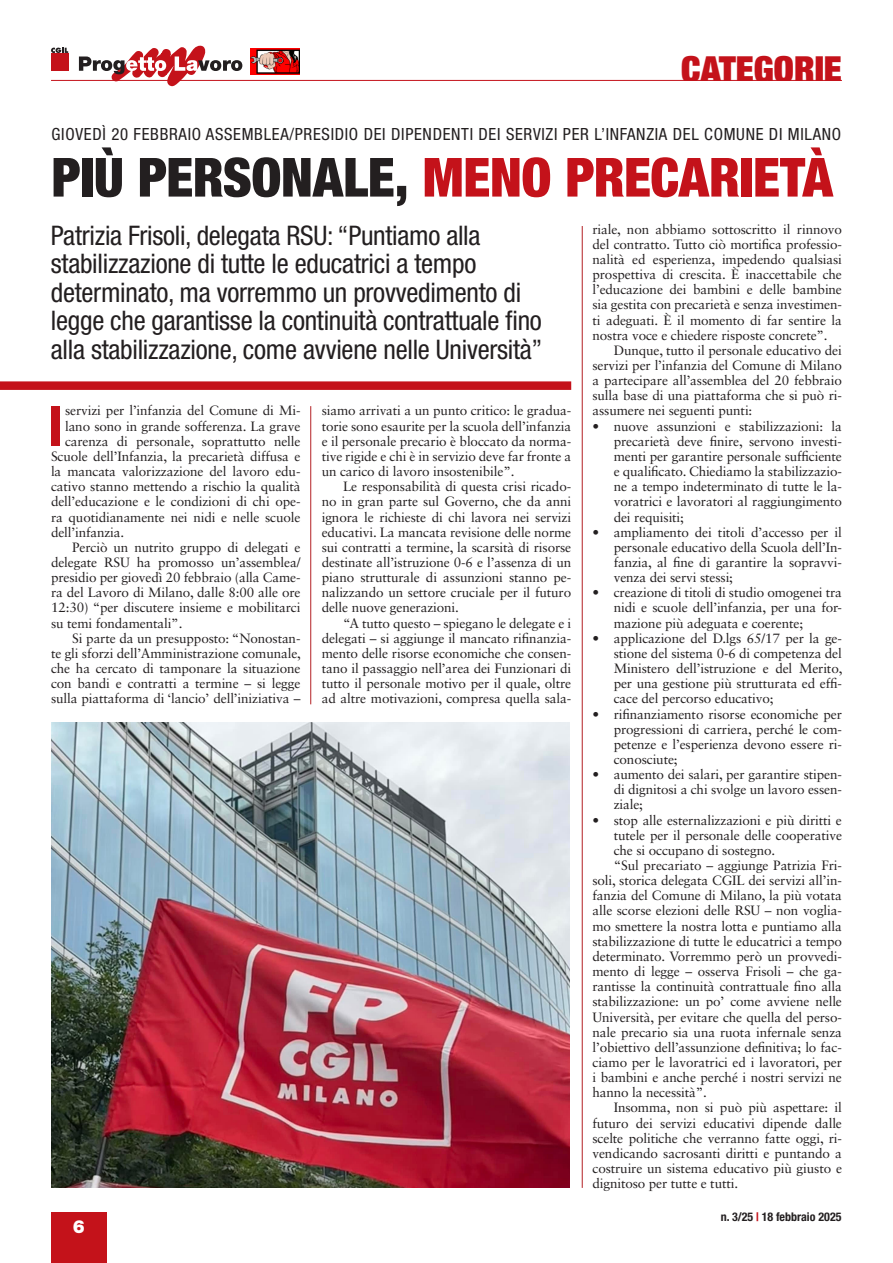
<style>
.page{position:relative;width:893px;height:1263px;background:#fff}
.page>*{position:absolute;margin:0;border:0;box-sizing:border-box;transform-origin:0 0}
.t1{font:700 condensed 55.95px "Helvetica Neue LT Std";color:#c4121a}
.Titolo_ok{font:900 condensed 54px "Helvetica Neue LT Std";letter-spacing:-.01em;color:#c4121a}
.t2{font:900 condensed 36px "Helvetica Neue LT Std";color:#c4121a}
.Sommario{font:condensed 27px/28.5px "Helvetica Neue LT Std";letter-spacing:-.01em;color:#231f20}
.t3{font:900 18px "Helvetica Neue LT Std";color:#fff}
.Sommario-2{font:condensed 16.8px "Helvetica Neue LT Std";letter-spacing:.04em;color:#231f20}
.t4{font:13.5px/15.1px "Sabon LT Std";letter-spacing:-.01em;color:#231f20;text-align:justify}
.t5{font:700 condensed 12px "Helvetica Neue LT Std";color:#231f20}
.s1{color:#231f20}
.s2{color:#c4121a}
</style>
<div class="page">
<svg style="left:79px;top:46px;width:163px;height:40px"></svg>
<svg style="left:51px;top:48px;width:17px;height:5px"></svg>
<div style="left:51px;top:54px;width:17px;height:17px;background:#c4121a"></div>
<div style="left:51px;top:1212px;width:55px;height:51px;background:#c4121a"></div>
<img style="left:250px;top:49px;width:49px;height:25px">
<hr style="left:51px;top:80px;width:791px;height:1px;background:#c4121a">
<div style="left:0;top:381px;width:571px;height:9px;background:#c4121a"></div>
<hr style="left:582px;top:226px;width:1px;height:962px;background:#b32024">
<hr style="left:310px;top:406px;width:1px;height:298px;background:#b32024">
<img style="left:51px;top:723px;width:519px;height:465px">
<p class="t2" style="left:681px;top:46px;width:162px">CATEGORIE</p>
<p class="Sommario-2" style="left:52px;top:124px;width:791px">GIOVEDÌ 20 FEBBRAIO ASSEMBLEA/PRESIDIO DEI DIPENDENTI DEI SERVIZI PER L’INFANZIA DEL COMUNE DI MILANO</p>
<p class="Titolo_ok" style="left:52px;top:144px;width:783px"><span class="s1">PIÙ PERSONALE,</span> MENO PRECARIETÀ</p>
<p class="Sommario" style="left:51px;top:221px;width:493px">Patrizia Frisoli, delegata RSU: “Puntiamo alla stabilizzazione di tutte le educatrici a tempo determinato, ma vorremmo un provvedimento di legge che garantisse la continuità contrattuale fino alla stabilizzazione, come avviene nelle Università”</p>
<p class="t4" style="left:592px;top:221px;width:251px">riale, non abbiamo sottoscritto il rinnovo del contratto. Tutto ciò mortifica professio&shy;nalità ed esperienza, impedendo qualsiasi prospettiva di crescita. È inaccettabile che l’educazione dei bambini e delle bambine sia gestita con precarietà e senza investimen&shy;ti adeguati. È il momento di far sentire la nostra voce e chiedere risposte concrete”.</p>
<p class="t4" style="left:592px;top:342px;width:251px;text-indent:21px">Dunque, tutto il personale educativo dei servizi per l’infanzia del Comune di Milano a partecipare all’assemblea del 20 febbraio sulla base di una piattaforma che si può ri&shy;assumere nei seguenti punti:</p>
<p class="t4" style="left:614px;top:418px;width:230px;text-indent:-21px">• nuove assunzioni e stabilizzazioni: la precarietà deve finire, servono investi&shy;menti per garantire personale sufficiente e qualificato. Chiediamo la stabilizzazio&shy;ne a tempo indeterminato di tutte le la&shy;voratrici e lavoratori al raggiungimento dei requisiti;</p>
<p class="t4" style="left:614px;top:524px;width:230px;text-indent:-21px">• ampliamento dei titoli d’accesso per il personale educativo della Scuola dell’In&shy;fanzia, al fine di garantire la sopravvi&shy;venza dei servi stessi;</p>
<p class="t4" style="left:614px;top:585px;width:230px;text-indent:-21px">• creazione di titoli di studio omogenei tra nidi e scuole dell’infanzia, per una for&shy;mazione più adeguata e coerente;</p>
<p class="t4" style="left:614px;top:630px;width:230px;text-indent:-21px">• applicazione del D.lgs 65/17 per la ge&shy;stione del sistema 0-6 di competenza del Ministero dell’istruzione e del Merito, per una gestione più strutturata ed effi&shy;cace del percorso educativo;</p>
<p class="t4" style="left:614px;top:706px;width:230px;text-indent:-21px">• rifinanziamento risorse economiche per progressioni di carriera, perché le com&shy;petenze e l’esperienza devono essere ri&shy;conosciute;</p>
<p class="t4" style="left:614px;top:767px;width:230px;text-indent:-21px">• aumento dei salari, per garantire stipen&shy;di dignitosi a chi svolge un lavoro essen&shy;ziale;</p>
<p class="t4" style="left:614px;top:812px;width:230px;text-indent:-21px">• stop alle esternalizzazioni e più diritti e tutele per il personale delle cooperative che si occupano di sostegno.</p>
<p class="t4" style="left:592px;top:858px;width:251px;text-indent:21px">“Sul precariato – aggiunge Patrizia Fri&shy;soli, storica delegata CGIL dei servizi all’in&shy;fanzia del Comune di Milano, la più votata alle scorse elezioni delle RSU – non voglia&shy;mo smettere la nostra lotta e puntiamo alla stabilizzazione di tutte le educatrici a tempo determinato. Vorremmo però un provvedi&shy;mento di legge – osserva Frisoli – che ga&shy;rantisse la continuità contrattuale fino alla stabilizzazione: un po’ come avviene nelle Università, per evitare che quella del perso&shy;nale precario sia una ruota infernale senza l’obiettivo dell’assunzione definitiva; lo fac&shy;ciamo per le lavoratrici ed i lavoratori, per i bambini e anche perché i nostri servizi ne hanno la necessità”.</p>
<p class="t4" style="left:592px;top:1100px;width:251px;text-indent:21px">Insomma, non si può più aspettare: il futuro dei servizi educativi dipende dalle scelte politiche che verranno fatte oggi, ri&shy;vendicando sacrosanti diritti e puntando a costruire un sistema educativo più giusto e dignitoso per tutte e tutti.</p>
<p class="t1" style="left:48px;top:392px;width:16px">I</p>
<p class="t4" style="left:65px;top:403px;width:237px">servizi per l’infanzia del Comune di Mi-</p>
<p class="t4" style="left:322px;top:403px;width:251px">siamo arrivati a un punto critico: le gradua&shy;torie sono esaurite per la scuola dell’infanzia e il personale precario è bloccato da norma&shy;tive rigide e chi è in servizio deve far fronte a un carico di lavoro insostenibile”.</p>
<p class="t4" style="left:322px;top:479px;width:251px;text-indent:21px">Le responsabilità di questa crisi ricado&shy;no in gran parte sul Governo, che da anni ignora le richieste di chi lavora nei servizi educativi. La mancata revisione delle norme sui contratti a termine, la scarsità di risorse destinate all’istruzione 0-6 e l’assenza di un piano strutturale di assunzioni stanno pe&shy;nalizzando un settore cruciale per il futuro delle nuove generazioni.</p>
<p class="t4" style="left:322px;top:615px;width:251px;text-indent:21px">“A tutto questo – spiegano le delegate e i delegati – si aggiunge il mancato rifinanzia&shy;mento delle risorse economiche che consen&shy;tano il passaggio nell’area dei Funzionari di tutto il personale motivo per il quale, oltre ad altre motivazioni, compresa quella sala-</p>
<p class="t4" style="left:65px;top:418px;width:237px">lano sono in grande sofferenza. La grave</p>
<p class="t4" style="left:65px;top:433px;width:237px">carenza di personale, soprattutto nelle</p>
<p class="t4" style="left:51px;top:448px;width:251px">Scuole dell’Infanzia, la precarietà diffusa e</p>
<p class="t4" style="left:51px;top:464px;width:251px">la mancata valorizzazione del lavoro edu-</p>
<p class="t4" style="left:51px;top:479px;width:251px">cativo stanno mettendo a rischio la qualità</p>
<p class="t4" style="left:51px;top:494px;width:251px">dell’educazione e le condizioni di chi ope-</p>
<p class="t4" style="left:51px;top:509px;width:251px">ra quotidianamente nei nidi e nelle scuole</p>
<p class="t4" style="left:51px;top:524px;width:75px">dell’infanzia.</p>
<p class="t4" style="left:51px;top:539px;width:251px;text-indent:21px">Perciò un nutrito gruppo di delegati e delegate RSU ha promosso un’assemblea/ presidio per giovedì 20 febbraio (alla Came&shy;ra del Lavoro di Milano, dalle 8:00 alle ore 12:30) “per discutere insieme e mobilitarci su temi fondamentali”.</p>
<p class="t4" style="left:51px;top:630px;width:251px;text-indent:21px">Si parte da un presupposto: “Nonostan&shy;te gli sforzi dell’Amministrazione comunale, che ha cercato di tamponare la situazione con bandi e contratti a termine – si legge sulla piattaforma di ‘lancio’ dell’iniziativa –</p>
<h3 class="t3" style="left:73px;top:1216px;width:14px">6</h3>
<p class="t5" style="left:721px;top:1209px;width:122px">n. 3/25 <span class="s2">|</span> 18 febbraio 2025</p>
</div>
